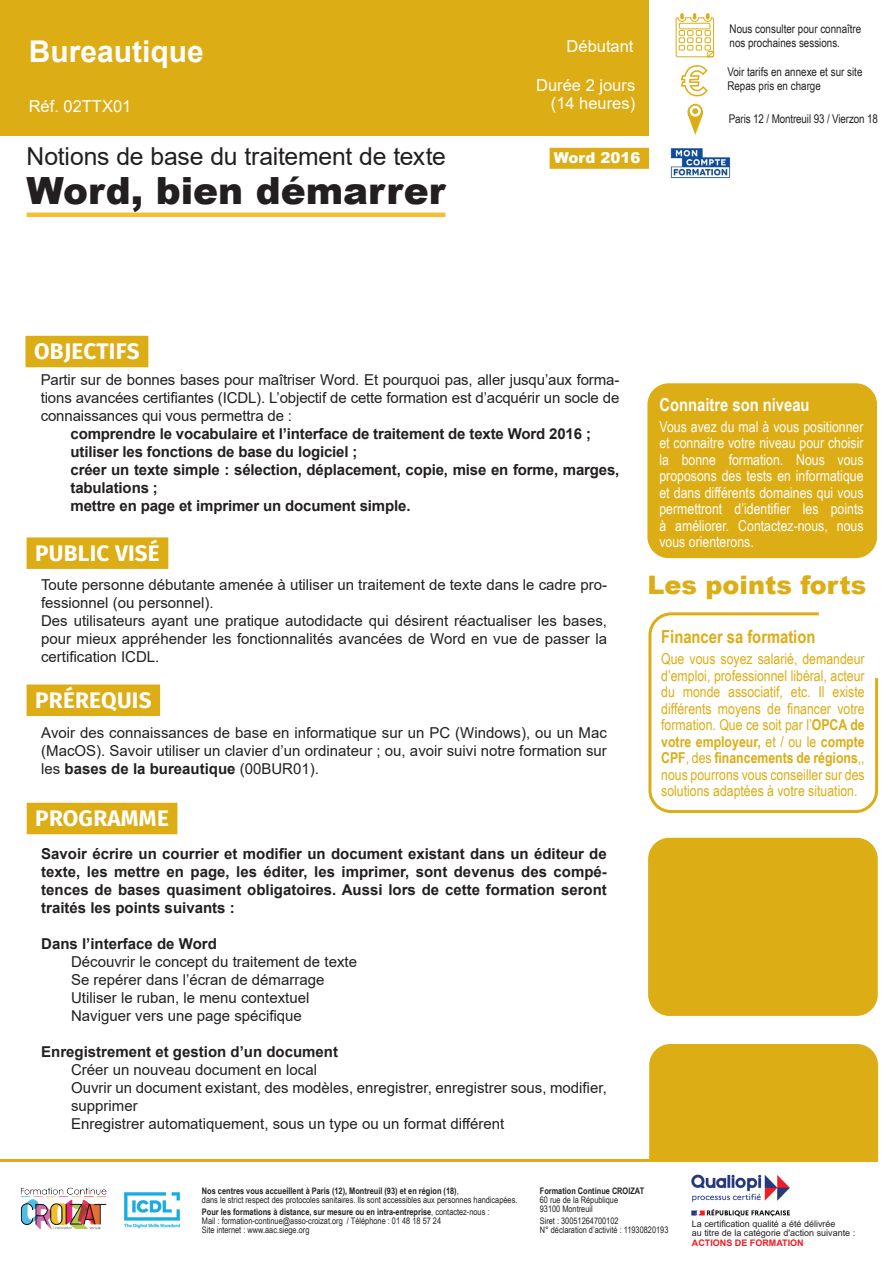
<style>
.page{position:relative;width:893px;height:1263px;background:#fff}
.page>*{position:absolute;margin:0;border:0;box-sizing:border-box;transform-origin:0 0}
.t1{font:900 37.5px "Arial";color:#231f20}
.t2{font:700 30px "Arial";color:#fff}
.t3{font:900 25.5px "Arial";color:#dcad15}
.t4{font:24.75px "Arial";letter-spacing:-.01em;color:#231f20}
.t5{font:700 22.5px "Fira Sans";letter-spacing:.01em;color:#fff}
.t6{font:700 18px "Arial Narrow";color:#dcad15}
.t7{font:700 18px "Arial Narrow";color:#fff}
.t8{font:16.5px/18px "Arial";color:#fff;text-align:right}
.t9{font:15px/18px "Arial";color:#231f20}
.t10{font:700 15px/18px "Arial";letter-spacing:-.01em;color:#231f20}
.t11{font:15px/16.5px "Arial Narrow";color:#dcad15;text-align:justify}
.t12{font:15px/16.5px "Arial Narrow";color:#fff;text-align:justify}
.t13{font:900 15px "Arial";color:#fff}
.t14{font:12px/13.5px "Arial Narrow";color:#231f20}
.t15{font:9px/9px "Arial Narrow";color:#231f20}
.t16{font:9px/9px "Arial";color:#231f20}
.t17{font:700 9px "Arial Narrow";color:#231f20}
.t18{font:700 9px "Arial";color:#ee1d23}
.s1{font-weight:700}
</style>
<div class="page">
<img style="left:20px;top:1187px;width:87px;height:42px">
<img style="left:124px;top:1192px;width:56px;height:37px">
<img style="left:691px;top:1174px;width:99px;height:43px">
<div style="left:0;top:0;width:648px;height:135px;background:#dcad15"></div>
<div style="left:27px;top:212px;width:418px;height:5px;background:#f3bf33"></div>
<div style="left:27px;top:803px;width:150px;height:31px;background:#dcad15"></div>
<div style="left:26px;top:336px;width:122px;height:31px;background:#dcad15"></div>
<div style="left:27px;top:537px;width:141px;height:32px;background:#dcad15"></div>
<div style="left:27px;top:684px;width:133px;height:32px;background:#dcad15"></div>
<div style="left:550px;top:148px;width:99px;height:21px;background:#dcad15"></div>
<svg style="left:681px;top:65px;width:27px;height:32px"></svg>
<div style="left:676px;top:17px;width:38px;height:40px;border:1px solid #dcad15;border-radius:2px"></div>
<div style="left:679px;top:23px;width:31px;height:6px;border:1px solid #dcad15;border-radius:2px"></div>
<svg style="left:679px;top:30px;width:36px;height:28px"></svg>
<svg style="left:677px;top:13px;width:36px;height:9px"></svg>
<svg style="left:687px;top:104px;width:16px;height:31px"></svg>
<div style="left:691px;top:107px;width:8px;height:8px;background:#dcad15;border-radius:50%"></div>
<div style="left:690px;top:106px;width:11px;height:11px;border:3px solid #fff;border-radius:50%"></div>
<img style="left:670px;top:148px;width:61px;height:31px">
<hr style="left:0;top:1159px;width:878px;height:3px;background:#dcad15">
<div style="left:649px;top:1044px;width:229px;height:115px;background:#dcad15"></div>
<svg style="left:648px;top:612px;width:231px;height:202px"></svg>
<div style="left:647px;top:383px;width:230px;height:175px;background:#dcad15;border-radius:21px"></div>
<div style="left:648px;top:838px;width:230px;height:178px;background:#dcad15;border-radius:21px"></div>
<h2 class="t2" style="left:29px;top:30px;width:177px">Bureautique</h2>
<p class="t8" style="left:29px;top:97px;width:104px">Réf. 02TTX01</p>
<h3 class="t4" style="left:27px;top:140px;width:421px">Notions de base du traitement de texte</h3>
<h1 class="t1" style="left:27px;top:164px;width:420px">Word, bien démarrer</h1>
<p class="t8" style="left:567px;top:37px;width:68px">Débutant</p>
<p class="t8" style="left:536px;top:76px;width:101px">Durée 2 jours (14 heures)</p>
<p class="t13" style="left:554px;top:147px;width:88px">Word 2016</p>
<p class="t14" style="left:729px;top:22px;width:133px">Nous consulter pour connaître nos prochaines sessions.</p>
<p class="t14" style="left:727px;top:65px;width:137px">Voir tarifs en annexe et sur site<br>Repas pris en charge</p>
<p class="t14" style="left:729px;top:111px;width:151px">Paris 12 / Montreuil 93 / Vierzon 18</p>
<h3 class="t5" style="left:34px;top:336px;width:107px">OBJECTIFS</h3>
<p class="t9" style="left:41px;top:371px;width:580px;text-align:justify">Partir sur de bonnes bases pour maîtriser Word. Et pourquoi pas, aller jusqu’aux forma&shy;tions avancées certifiantes (ICDL). L’objectif de cette formation est d’acquérir un socle de connaissances qui vous permettra de :</p>
<p class="t10" style="left:71px;top:425px;width:550px">comprendre le vocabulaire et l’interface de traitement de texte Word 2016 ; utiliser les fonctions de base du logiciel ;<br>créer un texte simple : sélection, déplacement, copie, mise en forme, marges, tabulations ;<br>mettre en page et imprimer un document simple.</p>
<h3 class="t5" style="left:35px;top:537px;width:126px">PUBLIC VISÉ</h3>
<p class="t9" style="left:41px;top:575px;width:567px">Toute personne débutante amenée à utiliser un traitement de texte dans le cadre pro&shy;fessionnel (ou personnel).<br>Des utilisateurs ayant une pratique autodidacte qui désirent réactualiser les bases, pour mieux appréhender les fonctionnalités avancées de Word en vue de passer la certification ICDL.</p>
<h3 class="t5" style="left:35px;top:684px;width:118px">PRÉREQUIS</h3>
<p class="t9" style="left:41px;top:724px;width:567px;text-align:justify">Avoir des connaissances de base en informatique sur un PC (Windows), ou un Mac (MacOS). Savoir utiliser un clavier d’un ordinateur ; ou, avoir suivi notre formation sur les <span class="s1">bases de la bureautique</span> (00BUR01).</p>
<h3 class="t5" style="left:35px;top:802px;width:135px">PROGRAMME</h3>
<p class="t10" style="left:41px;top:844px;width:567px;text-align:justify">Savoir écrire un courrier et modifier un document existant dans un éditeur de texte, les mettre en page, les éditer, les imprimer, sont devenus des compé&shy;tences de bases quasiment obligatoires. Aussi lors de cette formation seront traités les points suivants :</p>
<p class="t10" style="left:41px;top:934px;width:177px">Dans l’interface de Word</p>
<p class="t9" style="left:71px;top:952px;width:287px">Découvrir le concept du traitement de texte Se repérer dans l’écran de démarrage Utiliser le ruban, le menu contextuel Naviguer vers une page spécifique</p>
<p class="t10" style="left:41px;top:1042px;width:298px">Enregistrement et gestion d’un document</p>
<p class="t9" style="left:71px;top:1060px;width:537px">Créer un nouveau document en local<br>Ouvrir un document existant, des modèles, enregistrer, enregistrer sous, modifier, supprimer<br>Enregistrer automatiquement, sous un type ou un format différent</p>
<p class="t7" style="left:659px;top:391px;width:152px">Connaitre son niveau</p>
<p class="t12" style="left:659px;top:418px;width:206px">Vous avez du mal à vous positionner et connaitre votre niveau pour choisir la bonne formation. Nous vous proposons des tests en informatique et dans différents domaines qui vous permettront d’identifier les points à améliorer. Contactez-nous, nous vous orienterons.</p>
<h3 class="t3" style="left:647px;top:566px;width:220px">Les points forts</h3>
<p class="t6" style="left:661px;top:623px;width:156px">Financer sa formation</p>
<p class="t11" style="left:661px;top:650px;width:205px">Que vous soyez salarié, demandeur d’emploi, professionnel libéral, acteur du monde associatif, etc. Il existe différents moyens de financer votre formation. Que ce soit par l’<span class="s1">OPCA de votre employeur,</span> et / ou le <span class="s1">compte CPF</span>, des <span class="s1">financements de régions</span>,, nous pourrons vous conseiller sur des solutions adaptées à votre situation.</p>
<p class="t15" style="left:202px;top:1186px;width:317px"><span class="s1">Nos centres vous accueillent à Paris (12), Montreuil (93) et en région (18)</span>,<br>dans le strict respect des protocoles sanitaires. Ils sont accessibles aux personnes handicapées.</p>
<p class="t15" style="left:202px;top:1207px;width:289px"><span class="s1">Pour les formations à distance, sur mesure ou en intra-entreprise</span>, contactez-nous :<br>Mail : formation-continue@asso-croizat.org / Téléphone : 01 48 18 57 24<br>Site internet : www.aac.siege.org</p>
<p class="t17" style="left:540px;top:1184px;width:106px">Formation Continue CROIZAT</p>
<p class="t15" style="left:540px;top:1195px;width:80px">60 rue de la République<br>93100 Montreuil</p>
<p class="t15" style="left:540px;top:1216px;width:130px">Siret : 30051264700102<br>N° déclaration d’activité : 11930820193</p>
<p class="t16" style="left:692px;top:1219px;width:165px">La certification qualité a été délivrée<br>au titre de la catégorie d'action suivante :</p>
<p class="t18" style="left:692px;top:1236px;width:113px">ACTIONS DE FORMATION</p>
</div>
